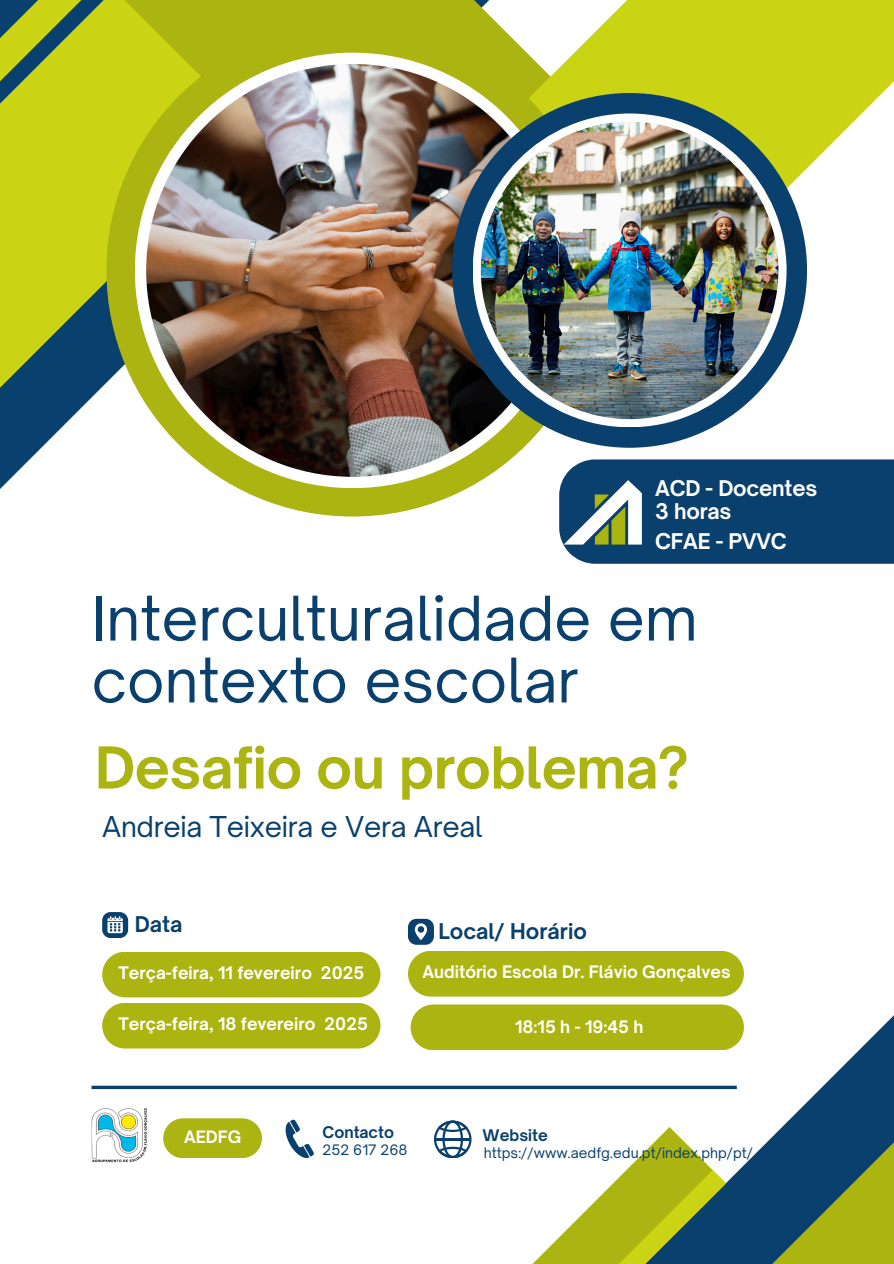
<style>
.page{position:relative;width:894px;height:1264px;background:#fff}
.page>*{position:absolute;margin:0;border:0;box-sizing:border-box;transform-origin:0 0}
.t1{font:58.8px/61.8px "Open Sauce One";color:#0a406d}
.t2{font:700 55.2px "Open Sauce One";letter-spacing:-.01em;color:#acb411}
.t3{font:27.6px "Open Sauce One";letter-spacing:-.01em;color:#0a406d}
.t4{font:700 20.85px "Open Sauce One";color:#0a406d}
.t5{font:700 20.7px "Open Sauce One";letter-spacing:-.01em;color:#fff}
.t6{font:700 16.5px "Open Sauce One";color:#fff}
.t7{font:700 16.35px "Open Sauce One";color:#fff}
.t8{font:700 15.3px "Open Sauce One";color:#0a406d}
.t9{font:13.8px "Open Sauce One";color:#0a406d}
</style>
<div class="page">
<svg style="left:0;top:426px;width:575px;height:91px"></svg>
<svg style="left:0;top:156px;width:173px;height:283px;background:#92a952"></svg>
<svg style="left:81px;top:0;width:295px;height:251px;background:#b5be11"></svg>
<svg style="left:376px;top:0;width:517px;height:251px;fill:#cbd414"></svg>
<svg style="left:0;top:0;width:191px;height:156px;background:#b4c21c"></svg>
<div style="left:106px;top:24px;width:492px;height:492px;background:#acb411;border-radius:50%"></div>
<div style="left:135px;top:53px;width:435px;height:435px;background:#fff;border-radius:50%"></div>
<img style="left:146px;top:64px;width:413px;height:413px;border-radius:50%">
<div style="left:452px;top:93px;width:354px;height:355px;background:#0a406d;border-radius:50%"></div>
<div style="left:472px;top:113px;width:314px;height:314px;background:#fff;border-radius:50%"></div>
<img style="left:480px;top:122px;width:298px;height:297px;border-radius:50%">
<svg style="left:559px;top:459px;width:334px;height:104px;background:#1f5076"></svg>
<svg style="left:102px;top:952px;width:278px;height:96px;background:#b3ba26"></svg>
<div style="left:102px;top:912px;width:26px;height:25px;background:#0a406d;border-radius:8px"></div>
<svg style="left:107px;top:916px;width:16px;height:17px"></svg>
<svg style="left:642px;top:973px;width:251px;height:290px"></svg>
<svg style="left:533px;top:1126px;width:192px;height:137px"></svg>
<div style="left:408px;top:951px;width:335px;height:45px;background:#acb411"></div>
<div style="left:408px;top:918px;width:26px;height:26px;background:#0a406d;border-radius:8px"></div>
<div style="left:163px;top:1118px;width:99px;height:40px;background:#acb411;border-radius:20px"></div>
<svg style="left:285px;top:1119px;width:29px;height:39px"></svg>
<svg style="left:434px;top:1120px;width:37px;height:37px"></svg>
<hr style="left:435px;top:1138px;width:35px;height:2px;background:#0a406d">
<svg style="left:91px;top:1085px;width:645px;height:4px;background:#346186"></svg>
<svg style="left:415px;top:923px;width:12px;height:17px"></svg>
<div style="left:410px;top:1004px;width:333px;height:46px;background:#acb411"></div>
<img style="left:91px;top:1108px;width:57px;height:55px">
<h5 class="t5" style="left:655px;top:475px;width:163px">ACD - Docentes</h5>
<h5 class="t5" style="left:655px;top:498px;width:78px">3 horas</h5>
<p class="t5" style="left:655px;top:528px;width:133px">CFAE - PVVC</p>
<p class="t1" style="left:91px;top:587px;width:607px">Interculturalidade em contexto escolar</p>
<p class="t2" style="left:95px;top:733px;width:595px">Desafio ou problema?</p>
<h4 class="t3" style="left:102px;top:808px;width:382px">Andreia Teixeira e Vera Areal</h4>
<h1 class="t4" style="left:135px;top:911px;width:49px">Data</h1>
<h2 class="t6" style="left:118px;top:962px;width:247px">Terça-feira, 11 fevereiro 2025</h2>
<h3 class="t4" style="left:438px;top:917px;width:150px">Local/ Horário</h3>
<p class="t6" style="left:422px;top:961px;width:309px">Auditório Escola Dr. Flávio Gonçalves</p>
<h5 class="t6" style="left:118px;top:1013px;width:251px">Terça-feira, 18 fevereiro 2025</h5>
<p class="t6" style="left:515px;top:1016px;width:130px">18:15 h - 19:45 h</p>
<p class="t7" style="left:184px;top:1126px;width:58px">AEDFG</p>
<p class="t8" style="left:322px;top:1122px;width:73px">Contacto</p>
<h5 class="t9" style="left:322px;top:1141px;width:86px">252 617 268</h5>
<p class="t8" style="left:482px;top:1125px;width:67px">Website</p>
<p class="t9" style="left:484px;top:1143px;width:271px">https://www.aedfg.edu.pt/index.php/pt/</p>
</div>
